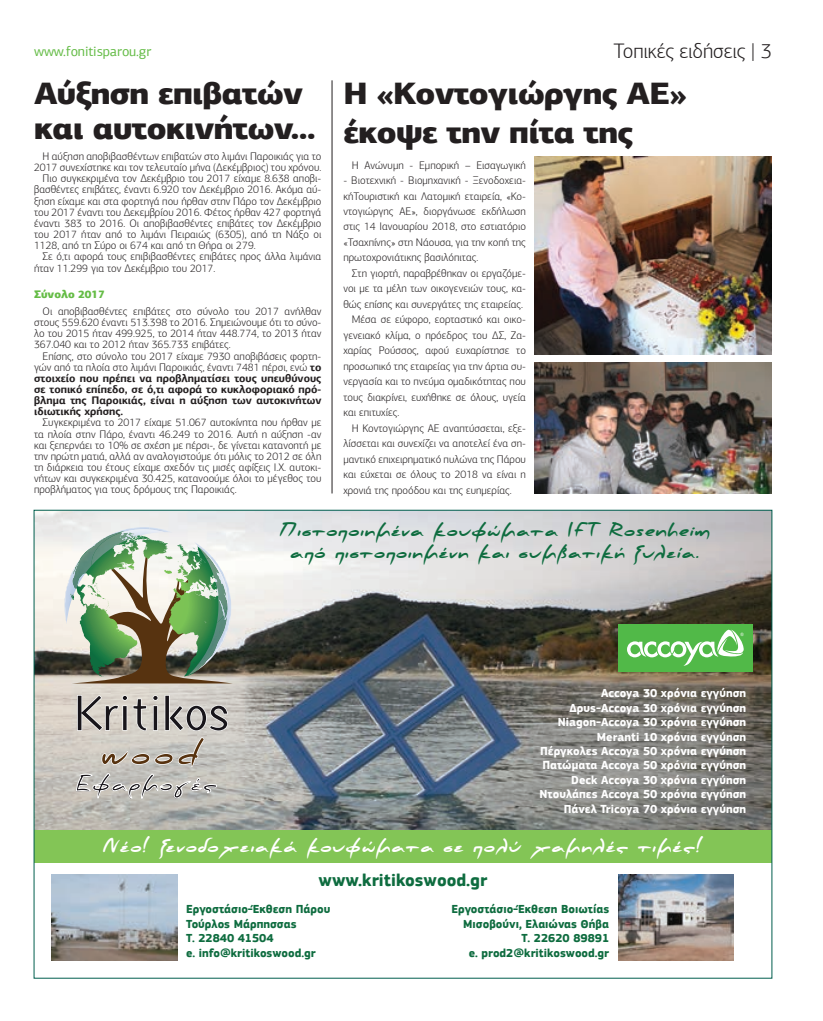
<style>
.page{position:relative;width:823px;height:1021px;background:#fff}
.page>*{position:absolute;margin:0;border:0;box-sizing:border-box;transform-origin:0 0}
.t1{font:900 31px/35.2px "PF Agora Sans Pro";letter-spacing:-.02em;color:#231f20;scale:1.04 1}
.t2{font:900 21.8px "PF Scandal Pro";color:#18151a}
.t3{font:300 21px "PF Agora Sans Pro";letter-spacing:-.01em;color:#231f20}
.t4{font:900 18.6px "PF Scandal Pro";color:#fff}
.t5{font:900 18.3px/21.9px "PF Scandal Pro";color:#0e6c3f;text-align:center}
.t6{font:700 17.7px "PF Square Sans Pro";color:#0e6c3f}
.t7{font:14px "PF Agora Sans Pro";letter-spacing:-.01em;color:#65bc47}
.t8{font:700 12px/14.4px "PF Square Sans Pro";color:#fff;text-align:right}
.t9{font:700 12px/14.4px "PF Square Sans Pro";color:#0e6c3f}
.t10{font:300 11px/11.2px "PF Agora Sans Pro";color:#231f20;text-align:justify}
.t11{font:700 11px/11.2px "PF Agora Sans Pro";color:#231f20;text-align:justify}
.t12{font:900 11px "PF Agora Sans Pro";color:#65bc46}
.s1{font-weight:300}
</style>
<div class="page">
<img style="left:534px;top:156px;width:237px;height:198px">
<img style="left:534px;top:362px;width:237px;height:131px">
<img style="left:36px;top:512px;width:733px;height:318px">
<div style="left:617px;top:624px;width:135px;height:47px;background:#51b948"></div>
<svg style="left:627px;top:629px;width:116px;height:37px"></svg>
<img style="left:64px;top:558px;width:1px;height:66px">
<img style="left:114px;top:527px;width:30px;height:4px">
<img style="left:149px;top:527px;width:23px;height:4px">
<img style="left:149px;top:529px;width:15px;height:2px">
<svg style="left:65px;top:531px;width:168px;height:152px"></svg>
<svg style="left:77px;top:695px;width:70px;height:36px;background:#ada8a4"></svg>
<svg style="left:153px;top:695px;width:5px;height:35px"></svg>
<svg style="left:164px;top:695px;width:64px;height:36px;background:#a7a4a1"></svg>
<svg style="left:101px;top:737px;width:103px;height:29px;background:#bdb7ad"></svg>
<img style="left:618px;top:874px;width:115px;height:86px">
<img style="left:51px;top:874px;width:127px;height:86px">
<svg style="left:76px;top:773px;width:141px;height:39px;background:#c4c2bd"></svg>
<div style="left:34px;top:830px;width:737px;height:32px;background:#83c556"></div>
<hr style="left:331px;top:80px;width:1px;height:413px;background:#231f20">
<p class="t7" style="left:34px;top:43px;width:119px">www.fonitisparou.gr</p>
<h3 class="t3" style="left:613px;top:39px;width:160px">Τοπικές ειδήσεις | 3</h3>
<h1 class="t1" style="left:34px;top:75px;width:273px">Αύξηση επιβατών και αυτοκινήτων…</h1>
<p class="t10" style="left:43px;top:151px;width:280px">Η αύξηση αποβιβασθέντων επιβατών στο λιμάνι Παροικιάς για το</p>
<p class="t10" style="left:34px;top:162px;width:289px">2017 συνεχίστηκε και τον τελευταίο μήνα (Δεκέμβριος) του χρόνου.</p>
<p class="t10" style="left:43px;top:173px;width:280px">Πιο συγκεκριμένα τον Δεκέμβριο του 2017 είχαμε 8.638 αποβι-</p>
<p class="t10" style="left:34px;top:184px;width:289px">βασθέντες επιβάτες, έναντι 6.920 τον Δεκέμβριο 2016. Ακόμα αύ-</p>
<p class="t10" style="left:34px;top:195px;width:289px">ξηση είχαμε και στα φορτηγά που ήρθαν στην Πάρο τον Δεκέμβριο</p>
<p class="t10" style="left:34px;top:206px;width:289px">του 2017 έναντι του Δεκεμβρίου 2016. Φέτος ήρθαν 427 φορτηγά</p>
<p class="t10" style="left:34px;top:218px;width:289px">έναντι 383 το 2016. Οι αποβιβασθέντες επιβάτες τον Δεκέμβριο</p>
<p class="t10" style="left:34px;top:229px;width:289px">του 2017 ήταν από το λιμάνι Πειραιώς (6305), από τη Νάξο οι</p>
<p class="t10" style="left:34px;top:240px;width:223px">1128, από τη Σύρο οι 674 και από τη Θήρα οι 279.</p>
<p class="t10" style="left:43px;top:251px;width:280px">Σε ό,τι αφορά τους επιβιβασθέντες επιβάτες προς άλλα λιμάνια</p>
<p class="t10" style="left:34px;top:262px;width:183px">ήταν 11.299 για τον Δεκέμβριο του 2017.</p>
<p class="t12" style="left:34px;top:287px;width:72px">Σύνολο 2017</p>
<p class="t10" style="left:34px;top:305px;width:289px;text-indent:9px">Οι αποβιβασθέντες επιβάτες στο σύνολο του 2017 ανήλθαν στους 559.620 έναντι 513.398 το 2016. Σημειώνουμε ότι το σύνο&shy;λο του 2015 ήταν 499.925, το 2014 ήταν 448.774, το 2013 ήταν 367.040 και το 2012 ήταν 365.733 επιβάτες.</p>
<p class="t11" style="left:34px;top:350px;width:289px;text-indent:9px"><span class="s1">Επίσης, στο σύνολο του 2017 είχαμε 7930 αποβιβάσεις φορτη&shy;γών από τα πλοία στο λιμάνι Παροικιάς, έναντι 7481 πέρσι, ενώ</span> το στοιχείο που πρέπει να προβληματίσει τους υπευθύνους σε τοπικό επίπεδο, σε ό,τι αφορά το κυκλοφοριακό πρό&shy;βλημα της Παροικιάς, είναι η αύξηση των αυτοκινήτων ιδιωτικής χρήσης.</p>
<p class="t10" style="left:34px;top:417px;width:289px;text-indent:9px">Συγκεκριμένα το 2017 είχαμε 51.067 αυτοκίνητα που ήρθαν με τα πλοία στην Πάρο, έναντι 46.249 το 2016. Αυτή η αύξηση -αν και ξεπερνάει το 10% σε σχέση με πέρσι-, δε γίνεται κατανοητή με την πρώτη ματιά, αλλά αν αναλογιστούμε ότι μόλις το 2012 σε όλη τη διάρκεια του έτους είχαμε σχεδόν τις μισές αφίξεις Ι.Χ. αυτοκι&shy;νήτων και συγκεκριμένα 30.425, κατανοούμε όλοι το μέγεθος του προβλήματος για τους δρόμους της Παροικιάς.</p>
<h1 class="t1" style="left:343px;top:73px;width:331px;line-height:39.5px">Η «Κοντογιώργης ΑΕ» έκοψε την πίτα της</h1>
<p class="t10" style="left:351px;top:159px;width:175px">Η Ανώνυμη - Εμπορική – Εισαγωγική</p>
<p class="t10" style="left:343px;top:173px;width:184px;line-height:15.5px">- Βιοτεχνική - Βιομηχανική - Ξενοδοχεια&shy;κήΤουριστική και Λατομική εταιρεία, «Κο&shy;ντογιώργης ΑΕ», διοργάνωσε εκδήλωση στις 14 Ιανουαρίου 2018, στο εστιατόριο «Τσαχπίνης» στη Νάουσα, για την κοπή της πρωτοχρονιάτικης βασιλόπιτας.</p>
<p class="t10" style="left:351px;top:268px;width:175px">Στη γιορτή, παραβρέθηκαν οι εργαζόμε-</p>
<p class="t10" style="left:343px;top:283px;width:184px">νοι με τα μέλη των οικογενειών τους, κα-</p>
<p class="t10" style="left:343px;top:298px;width:181px">θώς επίσης και συνεργάτες της εταιρείας.</p>
<p class="t10" style="left:351px;top:314px;width:175px">Μέσα σε εύφορο, εορταστικό και οικο-</p>
<p class="t10" style="left:343px;top:329px;width:184px">γενειακό κλίμα, ο πρόεδρος του ΔΣ, Ζα-</p>
<p class="t10" style="left:343px;top:345px;width:184px">χαρίας Ρούσσος, αφού ευχαρίστησε το</p>
<p class="t10" style="left:343px;top:360px;width:184px">προσωπικό της εταιρείας για την άρτια συ-</p>
<p class="t10" style="left:343px;top:376px;width:184px">νεργασία και το πνεύμα ομαδικότητας που</p>
<p class="t10" style="left:343px;top:391px;width:184px">τους διακρίνει, ευχήθηκε σε όλους, υγεία</p>
<p class="t10" style="left:343px;top:407px;width:58px">και επιτυχίες.</p>
<p class="t10" style="left:351px;top:422px;width:175px">Η Κοντογιώργης ΑΕ αναπτύσσεται, εξε-</p>
<p class="t10" style="left:343px;top:438px;width:184px">λίσσεται και συνεχίζει να αποτελεί ένα ση-</p>
<p class="t10" style="left:343px;top:453px;width:184px">μαντικό επιχειρηματικό πυλώνα της Πάρου</p>
<p class="t10" style="left:343px;top:469px;width:184px">και εύχεται σε όλους το 2018 να είναι η</p>
<p class="t10" style="left:343px;top:484px;width:170px">χρονιά της προόδου και της ευημερίας.</p>
<h3 class="t5" style="left:279px;top:519px;width:432px">Πιστοποιηµένα κουφώµατα IFT Rosenheim από πιστοποιηµένη και συµβατική ξυλεία.</h3>
<p class="t8" style="left:539px;top:686px;width:208px">Accoya 30 χρόνια εγγύηση ∆ρυς-Accoya 30 χρόνια εγγύηση<br>Niagon-Accoya 30 χρόνια εγγύηση<br>Meranti 10 χρόνια εγγύηση<br>Πέργκολες Accoya 50 χρόνια εγγύηση<br>Πατώµατα Accoya 50 χρόνια εγγύηση<br>Deck Accoya 30 χρόνια εγγύηση<br>Ντουλάπες Accoya 50 χρόνια εγγύηση<br>Πάνελ Tricoya 70 χρόνια εγγύηση</p>
<h3 class="t4" style="left:102px;top:834px;width:603px">Νέο! ξενοδοχειακά κουφώµατα σε πολύ χαµηλές τιµές!</h3>
<h2 class="t2" style="left:75px;top:770px;width:144px">Εφαρµογές</h2>
<h3 class="t6" style="left:318px;top:869px;width:170px">www.kritikoswood.gr</h3>
<p class="t9" style="left:451px;top:902px;width:159px;text-align:right">Εργοστάσιο-Έκθεση Βοιωτίας<br>Μισοβούνι, Ελαιώνας Θήβα<br>Τ. 22620 89891<br>e. prod2@kritikoswood.gr</p>
<p class="t9" style="left:186px;top:902px;width:146px">Εργοστάσιο-Έκθεση Πάρου<br>Τούρλος Μάρπησσας<br>Τ. 22840 41504<br>e. info@kritikoswood.gr</p>
</div>
